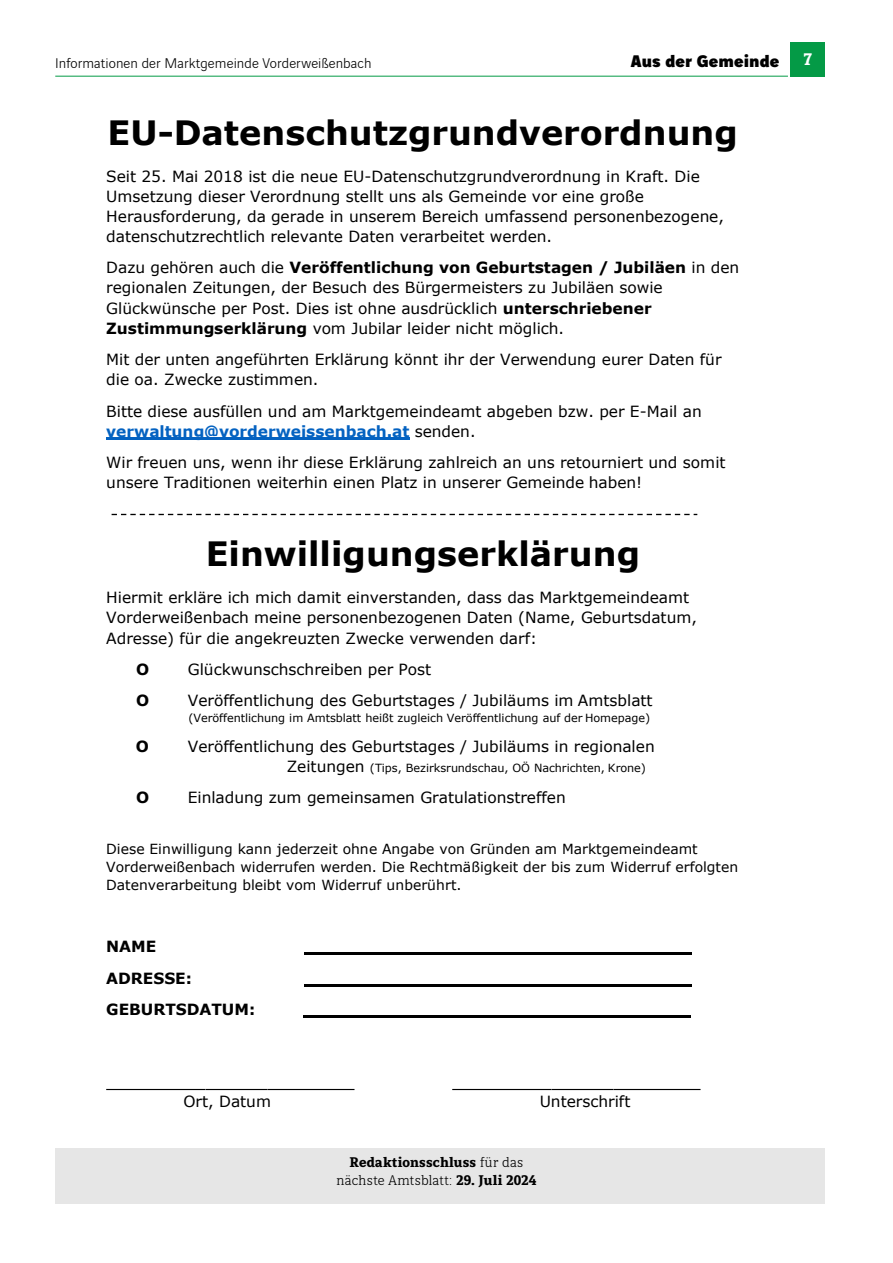
<style>
.page{position:relative;width:893px;height:1263px;background:#fff}
.page>*{position:absolute;margin:0;border:0;box-sizing:border-box;transform-origin:0 0}
.t1{font:700 33.45px "Verdana";color:#000}
.t2{font:900 18px "Vinci Sans";letter-spacing:.005em;color:#000}
.t3{font:700 18px "Vinci Serif";color:#fff}
.t4{font:15.45px/20.1px "Verdana";color:#000}
.t5{font:700 15.45px/31.3px "Verdana";color:#000}
.t6{font:700 15px/18.5px "Vinci Serif";letter-spacing:.01em;color:#000;text-align:center}
.t7{font:300 15px "Vinci Sans";letter-spacing:.005em;color:#000}
.t8{font:13.95px/18.3px "Verdana";color:#000}
.t9{font:11.25px "Verdana";letter-spacing:-.005em;color:#000}
.s1{font-weight:700}
.s2{font-weight:700;color:#0462c1}
.s3{font-size:15.45px}
.s4{font-weight:300}
</style>
<div class="page">
<div style="left:791px;top:43px;width:34px;height:34px;background:#049a46"></div>
<hr style="left:55px;top:76px;width:733px;height:1px;background:#049a46">
<svg style="left:112px;top:514px;width:585px;height:1px"></svg>
<hr style="left:106px;top:1089px;width:99px;height:1px;background:#000">
<hr style="left:206px;top:1089px;width:62px;height:1px;background:#000">
<hr style="left:268px;top:1089px;width:86px;height:1px;background:#000">
<hr style="left:452px;top:1089px;width:99px;height:1px;background:#000">
<hr style="left:552px;top:1089px;width:62px;height:1px;background:#000">
<hr style="left:614px;top:1089px;width:86px;height:1px;background:#000">
<hr style="left:106px;top:437px;width:304px;height:2px;background:#0462c1">
<hr style="left:304px;top:953px;width:387px;height:2px;background:#000">
<hr style="left:304px;top:984px;width:387px;height:2px;background:#000">
<hr style="left:304px;top:1015px;width:387px;height:2px;background:#000">
<div style="left:55px;top:1148px;width:770px;height:55px;background:#e6e6e6"></div>
<p class="t7" style="left:55px;top:52px;width:318px">Informationen der Marktgemeinde Vorderweißenbach</p>
<p class="t2" style="left:631px;top:46px;width:150px">Aus der Gemeinde</p>
<p class="t3" style="left:803px;top:46px;width:10px">7</p>
<h1 class="t1" style="left:108px;top:109px;width:632px">EU-Datenschutzgrundverordnung</h1>
<p class="t4" style="left:106px;top:166px;width:619px">Seit 25. Mai 2018 ist die neue EU-Datenschutzgrundverordnung in Kraft. Die Umsetzung dieser Verordnung stellt uns als Gemeinde vor eine große Herausforderung, da gerade in unserem Bereich umfassend personenbezogene, datenschutzrechtlich relevante Daten verarbeitet werden.</p>
<p class="t4" style="left:106px;top:257px;width:635px">Dazu gehören auch die <span class="s1">Veröffentlichung von Geburtstagen / Jubiläen</span> in den regionalen Zeitungen, der Besuch des Bürgermeisters zu Jubiläen sowie Glückwünsche per Post. Dies ist ohne ausdrücklich <span class="s1">unterschriebener Zustimmungserklärung</span> vom Jubilar leider nicht möglich.</p>
<p class="t4" style="left:106px;top:349px;width:617px">Mit der unten angeführten Erklärung könnt ihr der Verwendung eurer Daten für die oa. Zwecke zustimmen.</p>
<p class="t4" style="left:106px;top:401px;width:597px">Bitte diese ausfüllen und am Marktgemeindeamt abgeben bzw. per E-Mail an <span class="s2">verwaltung@vorderweissenbach.at</span> senden.</p>
<p class="t4" style="left:106px;top:452px;width:621px">Wir freuen uns, wenn ihr diese Erklärung zahlreich an uns retourniert und somit unsere Traditionen weiterhin einen Platz in unserer Gemeinde haben!</p>
<h1 class="t1" style="left:206px;top:530px;width:436px">Einwilligungserklärung</h1>
<p class="t4" style="left:106px;top:587px;width:592px">Hiermit erkläre ich mich damit einverstanden, dass das Marktgemeindeamt<br>Vorderweißenbach meine personenbezogenen Daten (Name, Geburtsdatum,<br>Adresse) für die angekreuzten Zwecke verwenden darf:</p>
<p class="t5" style="left:136px;top:653px;width:15px">Օ</p>
<p class="t4" style="left:188px;top:659px;width:245px">Glückwunschschreiben per Post</p>
<p class="t5" style="left:136px;top:684px;width:15px">Օ</p>
<p class="t4" style="left:188px;top:690px;width:466px">Veröffentlichung des Geburtstages / Jubiläums im Amtsblatt</p>
<p class="t9" style="left:188px;top:710px;width:463px">(Veröffentlichung im Amtsblatt heißt zugleich Veröffentlichung auf der Homepage)</p>
<p class="t5" style="left:136px;top:730px;width:15px">Օ</p>
<p class="t4" style="left:188px;top:736px;width:468px">Veröffentlichung des Geburtstages / Jubiläums in regionalen</p>
<p class="t9" style="left:287px;top:760px;width:361px"><span class="s3">Zeitungen</span> (Tips, Bezirksrundschau, OÖ Nachrichten, Krone)</p>
<p class="t5" style="left:136px;top:782px;width:15px">Օ</p>
<p class="t4" style="left:188px;top:787px;width:379px">Einladung zum gemeinsamen Gratulationstreffen</p>
<p class="t8" style="left:106px;top:839px;width:633px">Diese Einwilligung kann jederzeit ohne Angabe von Gründen am Marktgemeindeamt<br>Vorderweißenbach widerrufen werden. Die Rechtmäßigkeit der bis zum Widerruf erfolgten<br>Datenverarbeitung bleibt vom Widerruf unberührt.</p>
<p class="t5" style="left:106px;top:931px;width:151px">NAME<br>ADRESSE:<br>GEBURTSDATUM:</p>
<p class="t4" style="left:183px;top:1091px;width:89px">Ort, Datum</p>
<p class="t4" style="left:540px;top:1091px;width:92px">Unterschrift</p>
<p class="t6" style="left:336px;top:1151px;width:202px">Redaktionsschluss <span class="s4">für das nächste Amtsblatt:</span> 29. Juli 2024</p>
</div>
